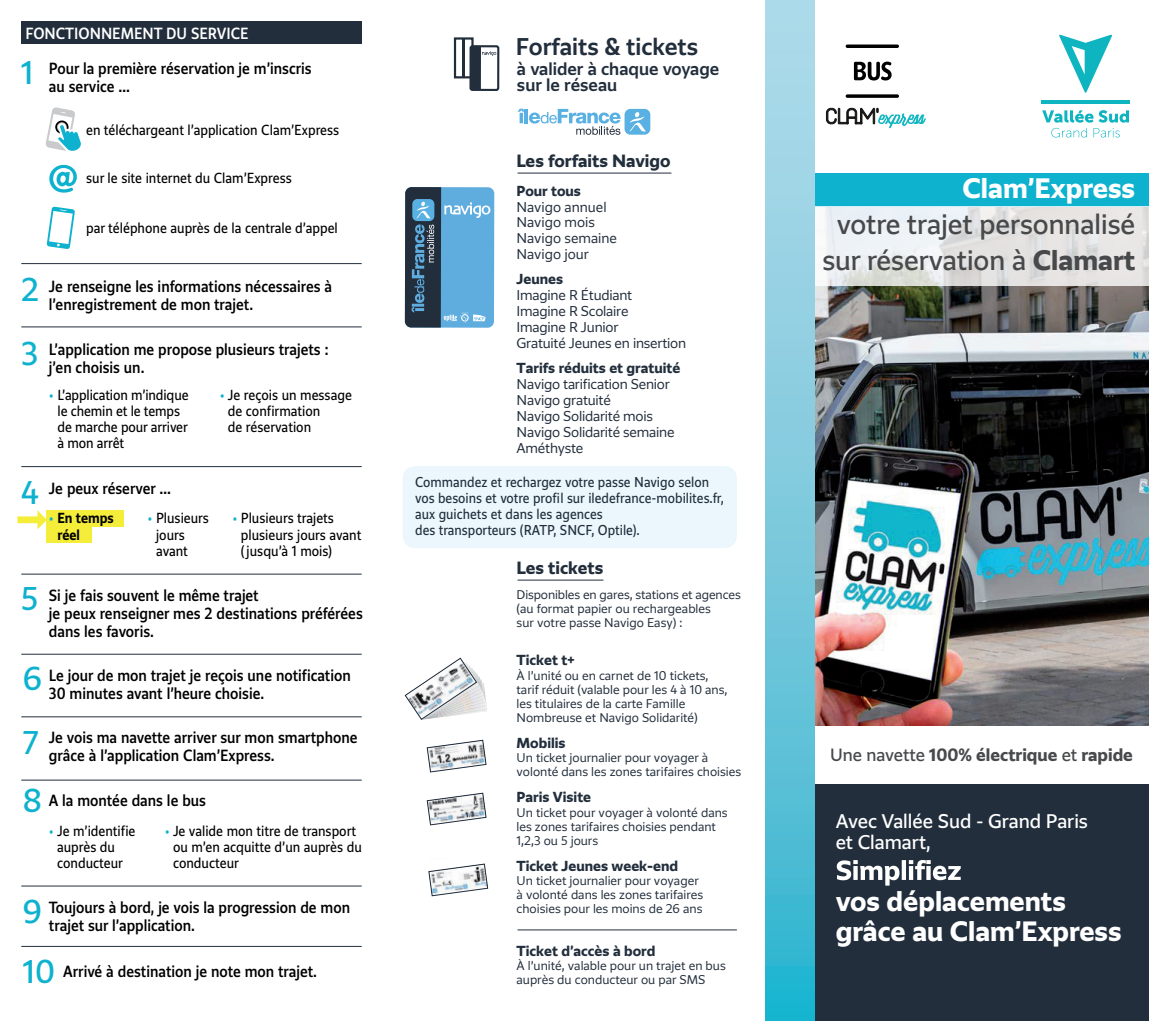
<style>
.page{position:relative;width:1149px;height:1021px;background:#fff}
.page>*{position:absolute;margin:0;border:0;box-sizing:border-box;transform-origin:0 0}
.t1{font:30px "Grand Paris";color:#0eb2ce}
.t2{font:25.65px/36px "Grand Paris";color:#47494b;text-align:center}
.t3{font:700 25.65px "Grand Paris";color:#fff}
.t4{font:700 25.5px/30.6px "Grand Paris";color:#fff}
.t5{font:500 22.05px "Grand Paris";color:#222e3c}
.t6{font:18px/21.6px "Grand Paris";color:#fff}
.t7{font:500 16.2px/16.2px "Grand Paris";color:#222e3c}
.t8{font:700 16.2px "Grand Paris";color:#47494b}
.t9{font:700 16.2px "Grand Paris";color:#222e3c}
.t10{font:500 15px/18px "IDF Voyageur";color:#000}
.t11{font:500 15px "IDF Voyageur";color:#fff}
.t12{font:13.5px/16.2px "IDF Voyageur";color:#000}
.t13{font:700 13.5px/16.2px "IDF Voyageur";color:#000}
.t14{font:300 13.2px/15.9px "Grand Paris";letter-spacing:-.015em;color:#222e3c}
.t15{font:13.2px/15.9px "IDF Voyageur";color:#222e3c}
.t16{font:700 13.2px "Grand Paris";color:#222e3c}
.t17{font:300 11.85px/14.1px "Grand Paris";color:#222e3c}
.s1{color:#0eb2ce}
.s2{font-weight:400;color:#0eb2ce}
.s3{font-family:"Grand Paris";font-weight:400;font-size:30px;color:#0eb2ce}
.s4{font-weight:700}
.s5{font-weight:400}
</style>
<div class="page">
<div style="left:47px;top:510px;width:77px;height:16px;background:#f4ed3a"></div>
<div style="left:47px;top:526px;width:45px;height:16px;background:#f4ed3a"></div>
<svg style="left:45px;top:107px;width:36px;height:44px"></svg>
<hr style="left:21px;top:466px;width:340px;height:1px;background:#222e3c">
<hr style="left:21px;top:573px;width:340px;height:1px;background:#222e3c">
<hr style="left:21px;top:654px;width:340px;height:1px;background:#222e3c">
<hr style="left:21px;top:946px;width:340px;height:1px;background:#222e3c">
<hr style="left:21px;top:885px;width:340px;height:1px;background:#222e3c">
<hr style="left:21px;top:779px;width:340px;height:1px;background:#222e3c">
<hr style="left:21px;top:716px;width:340px;height:1px;background:#222e3c">
<svg style="left:47px;top:206px;width:28px;height:43px"></svg>
<svg style="left:49px;top:165px;width:28px;height:28px"></svg>
<hr style="left:21px;top:263px;width:340px;height:1px;background:#222e3c">
<hr style="left:21px;top:326px;width:340px;height:1px;background:#222e3c">
<hr style="left:517px;top:929px;width:219px;height:1px;background:#222e3c">
<hr style="left:517px;top:173px;width:154px;height:1px;background:#222e3c">
<hr style="left:517px;top:579px;width:86px;height:1px;background:#222e3c">
<svg style="left:405px;top:658px;width:82px;height:61px"></svg>
<svg style="left:427px;top:793px;width:59px;height:31px"></svg>
<svg style="left:429px;top:864px;width:58px;height:31px"></svg>
<svg style="left:427px;top:740px;width:59px;height:32px"></svg>
<div style="left:402px;top:466px;width:334px;height:82px;background:#ebf7fc;border-radius:13px"></div>
<div style="left:454px;top:37px;width:19px;height:41px;border:2px solid #222e3c"></div>
<hr style="left:462px;top:39px;width:3px;height:38px;background:#222e3c">
<svg style="left:517px;top:109px;width:103px;height:26px"></svg>
<div style="left:624px;top:109px;width:26px;height:26px;background:#59b0e2;border-radius:6px"></div>
<svg style="left:629px;top:112px;width:16px;height:20px"></svg>
<div style="left:405px;top:187px;width:89px;height:141px;background:#5facdf;border-radius:6px"></div>
<svg style="left:405px;top:187px;width:85px;height:140px"></svg>
<div style="left:469px;top:45px;width:30px;height:46px;border:2px solid #222e3c;border-radius:2px"></div>
<svg style="left:470px;top:46px;width:26px;height:44px"></svg>
<img style="left:814px;top:286px;width:334px;height:439px">
<svg style="left:1042px;top:110px;width:86px;height:27px"></svg>
<svg style="left:1059px;top:35px;width:52px;height:58px"></svg>
<hr style="left:1040px;top:100px;width:89px;height:3px;background:#0eb4c0">
<div style="left:814px;top:173px;width:334px;height:33px;background:#0eb2ce"></div>
<svg style="left:814px;top:206px;width:334px;height:80px;fill:#e7e5e4"></svg>
<svg style="left:825px;top:108px;width:100px;height:20px"></svg>
<div style="left:791px;top:784px;width:357px;height:236px;background:#222e3c"></div>
<svg style="left:836px;top:860px;width:124px;height:25px"></svg>
<svg style="left:853px;top:62px;width:38px;height:18px"></svg>
<svg style="left:845px;top:44px;width:53px;height:4px"></svg>
<svg style="left:845px;top:94px;width:53px;height:4px"></svg>
<svg style="left:765px;top:0;width:49px;height:1020px"></svg>
<svg style="left:17px;top:510px;width:30px;height:19px"></svg>
<div style="left:21px;top:21px;width:340px;height:23px;background:#222e3c"></div>
<p class="t11" style="left:26px;top:23px;width:224px">FONCTIONNEMENT DU SERVICE</p>
<h1 class="t1" style="left:21px;top:53px;width:14px">1</h1>
<p class="t10" style="left:49px;top:59px;width:264px">Pour la première réservation je m’inscris au service …</p>
<p class="t12" style="left:86px;top:122px;width:254px">en téléchargeant l’application Clam’Express</p>
<p class="t12" style="left:86px;top:170px;width:207px">sur le site internet du Clam’Express</p>
<p class="t12" style="left:86px;top:220px;width:253px">par téléphone auprès de la centrale d’appel</p>
<p class="t10" style="left:21px;top:277px;width:312px;text-indent:28px">Je renseigne les informations nécessaires à<br><sup>2</sup> l’enregistrement de mon trajet.</p>
<p class="t10" style="left:21px;top:340px;width:308px;text-indent:28px">L’application me propose plusieurs trajets :<br><sup>3</sup> j’en choisis un.</p>
<p class="t12" style="left:57px;top:386px;width:133px;text-indent:-9px"><span class="s1">•</span> L’application m’indique le chemin et le temps de marche pour arriver à mon arrêt</p>
<p class="t12" style="left:228px;top:386px;width:126px;text-indent:-8px"><span class="s1">•</span> Je reçois un message de confirmation<br>de réservation</p>
<h1 class="t1" style="left:21px;top:473px;width:19px">4</h1>
<p class="t10" style="left:49px;top:478px;width:124px">Je peux réserver …</p>
<p class="t13" style="left:57px;top:510px;width:58px;text-indent:-9px"><span class="s2">•</span> En temps réel</p>
<p class="t12" style="left:156px;top:510px;width:54px;text-indent:-9px"><span class="s1">•</span> Plusieurs jours avant</p>
<p class="t12" style="left:241px;top:510px;width:122px;text-indent:-9px"><span class="s1">•</span> Plusieurs trajets plusieurs jours avant (jusqu’à 1 mois)</p>
<h1 class="t1" style="left:21px;top:579px;width:19px">5</h1>
<p class="t10" style="left:49px;top:586px;width:315px">Si je fais souvent le même trajet<br>je peux renseigner mes 2 destinations préférées dans les favoris.</p>
<p class="t10" style="left:23px;top:665px;width:329px;text-indent:26px">Le jour de mon trajet je reçois une notification<br><sup>6</sup> 30 minutes avant l’heure choisie.</p>
<p class="t10" style="left:23px;top:728px;width:336px;text-indent:26px">Je vois ma navette arriver sur mon smartphone<br><sup>7</sup> grâce à l’application Clam’Express.</p>
<p class="t10" style="left:23px;top:790px;width:185px"><span class="s3">8</span> A la montée dans le bus</p>
<p class="t12" style="left:57px;top:822px;width:80px;text-indent:-8px"><span class="s1">•</span> Je m’identifie auprès du conducteur</p>
<p class="t12" style="left:173px;top:822px;width:190px;text-indent:-8px"><span class="s1">•</span> Je valide mon titre de transport ou m’en acquitte d’un auprès du conducteur</p>
<p class="t10" style="left:23px;top:898px;width:329px;text-indent:26px">Toujours à bord, je vois la progression de mon<br><sup>9</sup> trajet sur l’application.</p>
<p class="t10" style="left:23px;top:962px;width:296px"><span class="s3">10</span> Arrivé à destination je note mon trajet.</p>
<h3 class="t5" style="left:515px;top:32px;width:184px">Forfaits &amp; tickets</h3>
<p class="t7" style="left:517px;top:60px;width:204px">à valider à chaque voyage sur le réseau</p>
<p class="t9" style="left:516px;top:150px;width:155px">Les forfaits Navigo</p>
<p class="t16" style="left:516px;top:182px;width:66px">Pour tous</p>
<p class="t14" style="left:516px;top:198px;width:102px">Navigo annuel<br>Navigo mois<br>Navigo semaine<br>Navigo jour</p>
<p class="t16" style="left:516px;top:270px;width:48px">Jeunes</p>
<p class="t14" style="left:516px;top:287px;width:171px">Imagine R Étudiant<br>Imagine R Scolaire<br>Imagine R Junior<br>Gratuité Jeunes en insertion</p>
<p class="t16" style="left:516px;top:359px;width:165px">Tarifs réduits et gratuité</p>
<p class="t14" style="left:516px;top:376px;width:159px">Navigo tarification Senior<br>Navigo gratuité<br>Navigo Solidarité mois<br>Navigo Solidarité semaine<br>Améthyste</p>
<p class="t15" style="left:415px;top:474px;width:310px">Commandez et rechargez votre passe Navigo selon vos besoins et votre profil sur iledefrance-mobilites.fr, aux guichets et dans les agences<br>des transporteurs (RATP, SNCF, Optile).</p>
<p class="t9" style="left:516px;top:557px;width:88px">Les tickets</p>
<p class="t17" style="left:516px;top:587px;width:226px">Disponibles en gares, stations et agences (au format papier ou rechargeables<br>sur votre passe Navigo Easy) :</p>
<p class="t16" style="left:516px;top:651px;width:59px">Ticket t+</p>
<p class="t17" style="left:516px;top:667px;width:212px">À l’unité ou en carnet de 10 tickets, tarif réduit (valable pour les 4 à 10 ans, les titulaires de la carte Famille Nombreuse et Navigo Solidarité)</p>
<p class="t16" style="left:516px;top:734px;width:50px">Mobilis</p>
<p class="t17" style="left:516px;top:750px;width:226px">Un ticket journalier pour voyager à volonté dans les zones tarifaires choisies</p>
<p class="t16" style="left:516px;top:788px;width:76px">Paris Visite</p>
<p class="t17" style="left:516px;top:804px;width:212px">Un ticket pour voyager à volonté dans les zones tarifaires choisies pendant<br>1,2,3 ou 5 jours</p>
<p class="t16" style="left:516px;top:857px;width:163px">Ticket Jeunes week-end</p>
<p class="t17" style="left:516px;top:873px;width:188px">Un ticket journalier pour voyager à volonté dans les zones tarifaires choisies pour les moins de 26 ans</p>
<p class="t16" style="left:516px;top:942px;width:140px">Ticket d’accès à bord</p>
<p class="t17" style="left:516px;top:958px;width:211px">À l’unité, valable pour un trajet en bus auprès du conducteur ou par SMS</p>
<h2 class="t3" style="left:962px;top:171px;width:174px">Clam’Express</h2>
<h2 class="t2" style="left:822px;top:206px;width:314px">votre trajet personnalisé sur réservation à <span class="s4">Clamart</span></h2>
<p class="t8" style="left:830px;top:743px;width:304px"><span class="s5">Une navette</span> 100% électrique <span class="s5">et</span> rapide</p>
<p class="t6" style="left:835px;top:809px;width:254px">Avec Vallée Sud - Grand Paris et Clamart,</p>
<h3 class="t4" style="left:835px;top:884px;width:287px">vos déplacements grâce au Clam’Express</h3>
</div>
